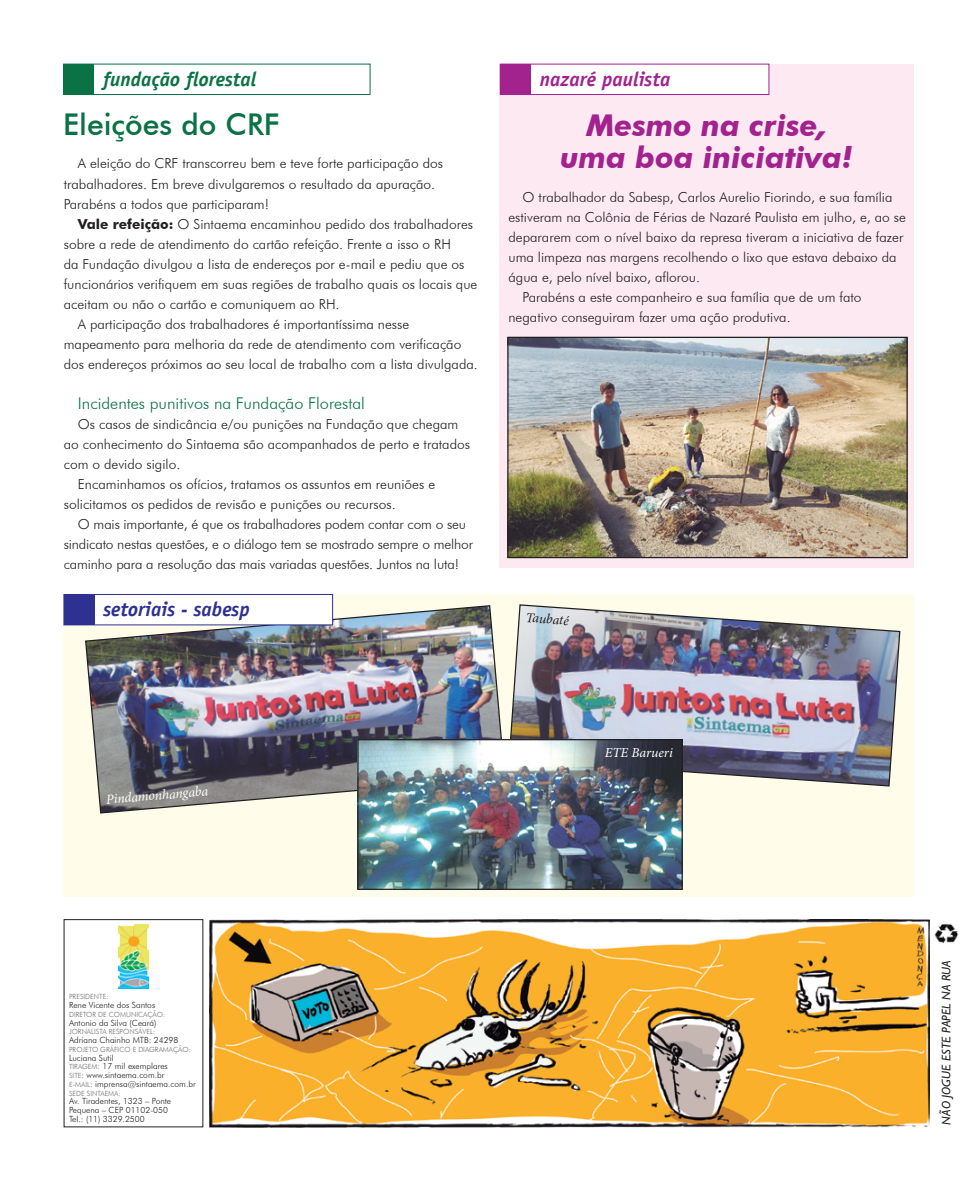
<style>
.page{position:relative;width:978px;height:1191px;background:#fff}
.page>*{position:absolute;margin:0;border:0;box-sizing:border-box;transform-origin:0 0}
.Texto_OK{font:italic 700 30px/31.2px "Futura BT";color:#a2238e;text-align:center}
.Título_OK{font:500 30px "Futura BT";color:#0a7244}
.t1{font:italic 700 20px "Officina Sans";color:#0a7244}
.t2{font:italic 700 20px "Officina Sans";color:#2e3092}
.t3{font:italic 700 20px "Officina Sans";color:#a2238e}
.t4{font:300 16.25px "Futura BT";color:#0a7244}
.Texto_OK-2{font:300 13.75px/20px "Futura BT";color:#231f20}
.Legenda{font:italic 13.75px "Minion Pro";color:#fff}
.Legenda-2{font:italic 13.75px "Minion Pro";color:#231f20}
.Reciclagem{font:italic 12.5px "Gill Sans";color:#231f20}
.t5{font:300 8.5px/8.8px "Futura BT";color:#231f20}
.t6{font:300 7.12px "Futura BT";color:#6c6d70}
.s1{font-weight:700}
.s2{font-size:7.12px;color:#6c6d70}
.s3{color:#6c6d70}
</style>
<div class="page">
<div style="left:63px;top:594px;width:851px;height:302px;background:#fffde9"></div>
<img style="left:210px;top:919px;width:719px;height:208px">
<img style="left:118px;top:923px;width:31px;height:66px">
<img style="left:934px;top:923px;width:25px;height:20px">
<div style="left:500px;top:64px;width:414px;height:504px;background:#fce9f1"></div>
<div style="left:500px;top:64px;width:269px;height:31px;background:#fff;border:1px solid #a2238e"></div>
<div style="left:500px;top:64px;width:31px;height:30px;background:#a2238e"></div>
<div style="left:63px;top:64px;width:307px;height:31px;background:#fff;border:1px solid #0a7244"></div>
<div style="left:64px;top:64px;width:30px;height:30px;background:#0a7244"></div>
<img style="left:509px;top:339px;width:397px;height:217px">
<div style="left:507px;top:337px;width:401px;height:221px;border:1px solid #231f20"></div>
<img style="left:84px;top:604px;width:418px;height:210px">
<img style="left:510px;top:604px;width:391px;height:183px">
<img style="left:359px;top:741px;width:322px;height:147px">
<div style="left:357px;top:739px;width:326px;height:151px;border:1px solid #231f20"></div>
<div style="left:64px;top:594px;width:269px;height:31px;background:#fff;border:1px solid #2e3092"></div>
<div style="left:64px;top:594px;width:30px;height:31px;background:#2e3092"></div>
<p class="t1" style="left:103px;top:67px;width:155px">fundação florestal</p>
<p class="Título_OK" style="left:63px;top:107px;width:218px">Eleições do CRF</p>
<p class="Texto_OK-2" style="left:64px;top:153px;width:381px;text-indent:14px">A eleição do CRF transcorreu bem e teve forte participação dos trabalhadores. Em breve divulgaremos o resultado da apuração.<br>Parabéns a todos que participaram!</p>
<p class="Texto_OK-2" style="left:64px;top:213px;width:415px;text-indent:14px"><span class="s1">Vale refeição:</span> O Sintaema encaminhou pedido dos trabalhadores sobre a rede de atendimento do cartão refeição. Frente a isso o RH<br>da Fundação divulgou a lista de endereços por e-mail e pediu que os funcionários verifiquem em suas regiões de trabalho quais os locais que aceitam ou não o cartão e comuniquem ao RH.</p>
<p class="Texto_OK-2" style="left:64px;top:313px;width:416px;text-indent:14px">A participação dos trabalhadores é importantíssima nesse mapeamento para melhoria da rede de atendimento com verificação dos endereços próximos ao seu local de trabalho com a lista divulgada.</p>
<p class="t4" style="left:78px;top:393px;width:289px">Incidentes punitivos na Fundação Florestal</p>
<p class="Texto_OK-2" style="left:64px;top:413px;width:408px;text-indent:14px">Os casos de sindicância e/ou punições na Fundação que chegam ao conhecimento do Sintaema são acompanhados de perto e tratados com o devido sigilo.</p>
<p class="Texto_OK-2" style="left:64px;top:473px;width:373px;text-indent:14px">Encaminhamos os ofícios, tratamos os assuntos em reuniões e solicitamos os pedidos de revisão e punições ou recursos.</p>
<p class="Texto_OK-2" style="left:64px;top:513px;width:411px;text-indent:14px">O mais importante, é que os trabalhadores podem contar com o seu sindicato nestas questões, e o diálogo tem se mostrado sempre o melhor caminho para a resolução das mais variadas questões. Juntos na luta!</p>
<p class="t2" style="left:103px;top:597px;width:148px">setoriais - sabesp</p>
<p class="t3" style="left:540px;top:67px;width:132px">nazaré paulista</p>
<p class="Texto_OK" style="left:561px;top:110px;width:294px">Mesmo na crise, uma boa iniciativa!</p>
<p class="Texto_OK-2" style="left:508px;top:187px;width:399px;text-indent:14px">O trabalhador da Sabesp, Carlos Aurelio Fiorindo, e sua família estiveram na Colônia de Férias de Nazaré Paulista em julho, e, ao se depararem com o nível baixo da represa tiveram a iniciativa de fazer uma limpeza nas margens recolhendo o lixo que estava debaixo da água e, pelo nível baixo, aflorou.</p>
<p class="Texto_OK-2" style="left:508px;top:287px;width:355px;text-indent:14px">Parabéns a este companheiro e sua família que de um fato negativo conseguiram fazer uma ação produtiva.</p>
<p class="Legenda-2" style="left:526px;top:608px;width:45px;rotate:4deg">Taubaté</p>
<p class="Legenda" style="left:105px;top:790px;width:104px;rotate:-5deg">Pindamonhangaba</p>
<p class="Legenda" style="left:605px;top:743px;width:69px">ETE Barueri</p>
<p class="t6" style="left:69px;top:992px;width:41px">PRESIDENTE:</p>
<p class="t5" style="left:69px;top:1000px;width:88px">Rene Vicente dos Santos</p>
<p class="t6" style="left:69px;top:1010px;width:98px">DIRETOR DE COMUNICAÇÃO:</p>
<p class="t5" style="left:69px;top:1018px;width:89px">Antonio da Silva (Ceará)</p>
<p class="t6" style="left:69px;top:1027px;width:88px">JORNALISTA RESPONSÁVEL:</p>
<p class="t5" style="left:69px;top:1035px;width:111px">Adriana Chainho MTB: 24298</p>
<p class="t6" style="left:69px;top:1045px;width:123px">PROJETO GRÁFICO E DIAGRAMAÇÃO:</p>
<p class="t5" style="left:69px;top:1053px;width:46px">Luciana Sutil</p>
<p class="t5" style="left:69px;top:1061px;width:100px"><span class="s2">TIRAGEM</span><span class="s3">:</span> 17 mil exemplares</p>
<p class="t5" style="left:69px;top:1070px;width:97px"><span class="s2">SITE</span><span class="s3">:</span> www.sintaema.com.br</p>
<p class="t5" style="left:69px;top:1079px;width:128px"><span class="s2">E-MAIL</span><span class="s3">:</span> imprensa@sintaema.com.br</p>
<p class="t6" style="left:69px;top:1088px;width:53px">SEDE SINTAEMA:</p>
<p class="t5" style="left:69px;top:1096px;width:104px">Av. Tiradentes, 1323 – Ponte<br>Pequena – CEP 01102-050</p>
<p class="t5" style="left:69px;top:1114px;width:77px">Tel.: (11) 3329.2500</p>
<p class="Reciclagem" style="left:939px;top:1124px;width:166px;rotate:-90deg">NÃO JOGUE ESTE PAPEL NA RUA</p>
</div>
